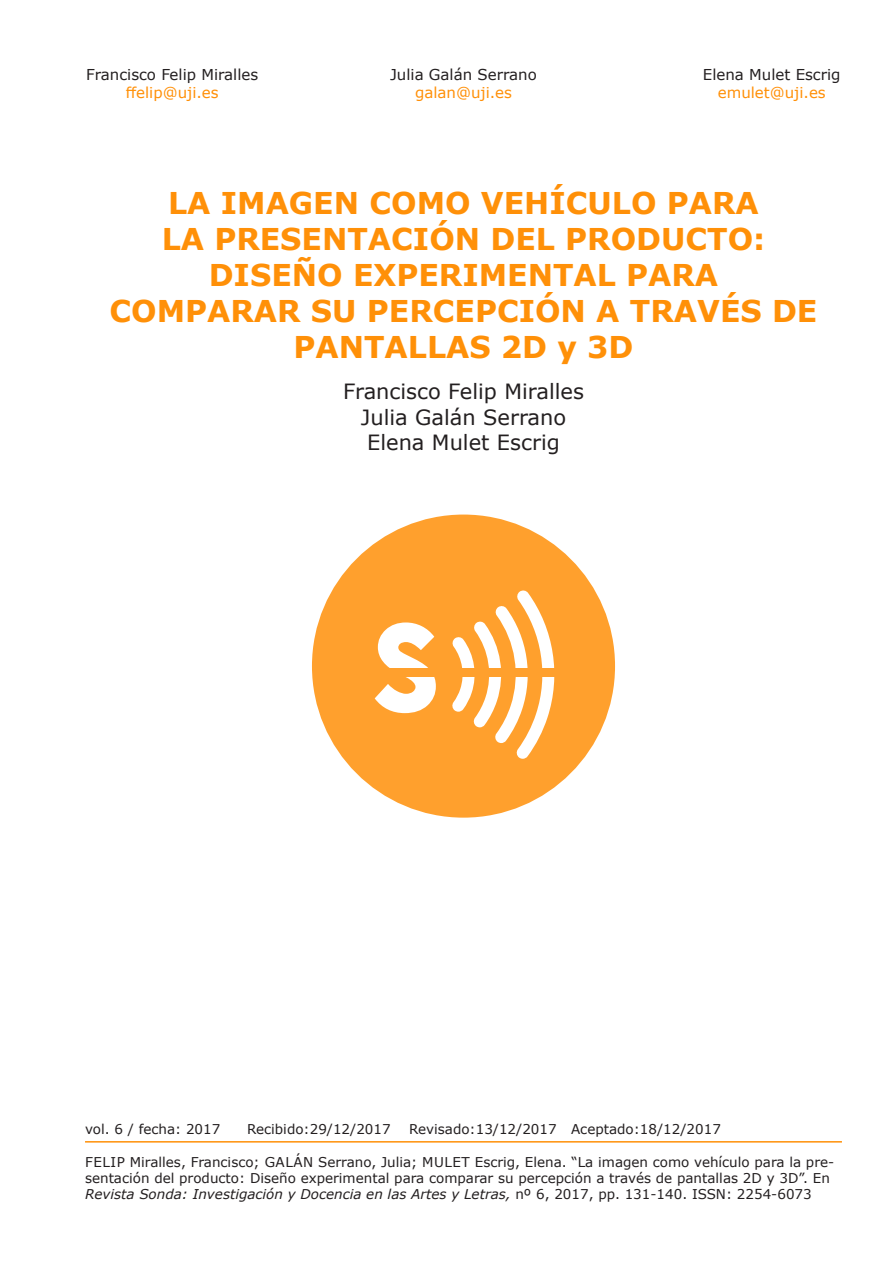
<style>
.page{position:relative;width:893px;height:1263px;background:#fff}
.page>*{position:absolute;margin:0;border:0;box-sizing:border-box;transform-origin:0 0}
.t1{font:700 30px/36px "Verdana";color:#ff9008;text-align:center}
.t2{font:21px "Verdana";color:#231f20}
.t3{font:15px "Verdana";color:#231f20}
.t4{font:15px "Verdana";color:#ff9008}
.t5{font:13.5px/16.2px "Verdana";color:#231f20}
.s1{font-style:italic}
</style>
<div class="page">
<hr style="left:85px;top:1141px;width:757px;height:1px;background:#ff9008">
<div style="left:312px;top:514px;width:303px;height:304px;background:#ffa02d;border-radius:50%"></div>
<svg style="left:375px;top:622px;width:61px;height:91px"></svg>
<svg style="left:452px;top:590px;width:103px;height:169px"></svg>
<div style="left:376px;top:668px;width:184px;height:8px;background:#ffa02d"></div>
<p class="t3" style="left:86px;top:64px;width:174px">Francisco Felip Miralles</p>
<p class="t4" style="left:126px;top:82px;width:95px">ffelip@uji.es</p>
<p class="t3" style="left:390px;top:64px;width:148px">Julia Galán Serrano</p>
<p class="t4" style="left:415px;top:82px;width:98px">galan@uji.es</p>
<p class="t3" style="left:703px;top:64px;width:139px">Elena Mulet Escrig</p>
<p class="t4" style="left:718px;top:82px;width:109px">emulet@uji.es</p>
<p class="t1" style="left:168px;top:185px;width:592px">LA IMAGEN COMO VEHÍCULO PARA</p>
<p class="t1" style="left:162px;top:221px;width:605px">LA PRESENTACIÓN DEL PRODUCTO:</p>
<p class="t1" style="left:209px;top:257px;width:511px">DISEÑO EXPERIMENTAL PARA</p>
<p class="t1" style="left:110px;top:293px;width:709px">COMPARAR SU PERCEPCIÓN A TRAVÉS DE<br>PANTALLAS 2D y 3D</p>
<p class="t2" style="left:343px;top:377px;width:242px">Francisco Felip Miralles</p>
<p class="t2" style="left:361px;top:402px;width:207px">Julia Galán Serrano</p>
<p class="t2" style="left:367px;top:428px;width:194px">Elena Mulet Escrig</p>
<p class="t5" style="left:85px;top:1121px;width:137px">vol. 6 / fecha: 2017</p>
<p class="t5" style="left:247px;top:1121px;width:145px">Recibido:29/12/2017</p>
<p class="t5" style="left:409px;top:1121px;width:313px">Revisado:13/12/2017 Aceptado:18/12/2017</p>
<p class="t5" style="left:85px;top:1154px;width:751px">FELIP Miralles, Francisco; GALÁN Serrano, Julia; MULET Escrig, Elena. “La imagen como vehículo para la pre&shy;sentación del producto: Diseño experimental para comparar su percepción a través de pantallas 2D y 3D”. En<br><span class="s1">Revista Sonda: Investigación y Docencia en las Artes y Letras,</span> nº 6, 2017, pp. 131-140. ISSN: 2254-6073</p>
</div>
